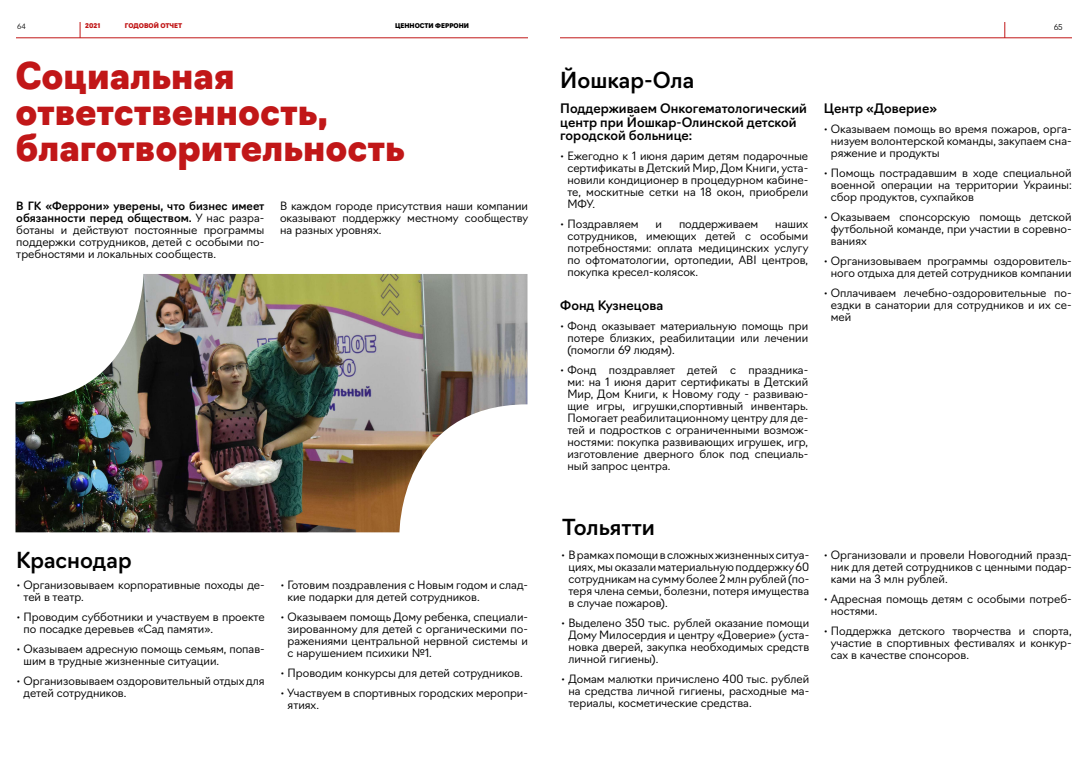
<style>
.page{position:relative;width:1088px;height:768px;background:#fff}
.page>*{position:absolute;margin:0;border:0;box-sizing:border-box;transform-origin:0 0}
.t1{font:900 36px/36px "Navigo";color:#c11718}
.t2{font:500 21.6px "Navigo";color:#000}
.t3{font:500 12.8px/13.6px "Navigo";color:#000}
.t4{font:300 11.2px/12px "Navigo";color:#000;text-align:justify}
.t5{font:300 8px "Navigo";color:#000}
.t6{font:300 7.2px "Navigo";color:#000}
.t7{font:900 6.4px "Navigo";color:#c11718}
.t8{font:900 6.4px "Navigo";color:#000}
.s1{font-weight:500}
</style>
<div class="page">
<hr style="left:560px;top:38px;width:512px;height:1px;background:#c11718">
<svg style="left:1005px;top:22px;width:1px;height:16px"></svg>
<hr style="left:16px;top:38px;width:512px;height:1px;background:#c11718">
<svg style="left:80px;top:22px;width:1px;height:16px"></svg>
<img style="left:15px;top:274px;width:512px;height:258px">
<p class="t6" style="left:17px;top:21px;width:10px">64</p>
<p class="t7" style="left:85px;top:21px;width:17px">2021</p>
<p class="t7" style="left:125px;top:21px;width:59px">ГОДОВОЙ ОТЧЕТ</p>
<p class="t5" style="left:1054px;top:20px;width:11px">65</p>
<h1 class="t1" style="left:15px;top:55px;width:391px">Социальная ответственность, благотворительность</h1>
<p class="t8" style="left:395px;top:21px;width:76px">ЦЕННОСТИ ФЕРРОНИ</p>
<h2 class="t2" style="left:560px;top:63px;width:136px">Йошкар-Ола</h2>
<p class="t3" style="left:560px;top:100px;width:248px">Поддерживаем Онкогематологический центр при Йошкар-Олинской детской городской больнице:</p>
<p class="t4" style="left:567px;top:149px;width:242px;text-indent:-7px">• Ежегодно к 1 июня дарим детям подарочные сертификаты в Детский Мир, Дом Книги, уста&shy;новили кондиционер в процедурном кабине&shy;те, москитные сетки на 18 окон, приобрели МФУ.</p>
<p class="t4" style="left:560px;top:217px;width:80px">• Поздравляем</p>
<p class="t4" style="left:656px;top:217px;width:8px">и</p>
<p class="t4" style="left:679px;top:217px;width:81px">поддерживаем</p>
<p class="t3" style="left:824px;top:100px;width:115px">Центр «Доверие»</p>
<p class="t4" style="left:831px;top:122px;width:242px;text-indent:-7px">• Оказываем помощь во время пожаров, орга&shy;низуем волонтерской команды, закупаем сна&shy;ряжение и продукты</p>
<p class="t4" style="left:831px;top:166px;width:242px;text-indent:-7px">• Помощь пострадавшим в ходе специальной военной операции на территории Украины: сбор продуктов, сухпайков</p>
<p class="t4" style="left:831px;top:210px;width:242px;text-indent:-7px">• Оказываем спонсорскую помощь детской футбольной команде, при участии в соревно&shy;ваниях</p>
<p class="t4" style="left:824px;top:254px;width:250px;text-align:right">• Организовываем программы оздоровитель&shy;ного отдыха для детей сотрудников компании</p>
<p class="t4" style="left:831px;top:286px;width:242px;text-indent:-7px">• Оплачиваем лечебно-оздоровительные по&shy;ездки в санатории для сотрудников и их се&shy;мей</p>
<p class="t4" style="left:16px;top:199px;width:250px"><span class="s1">В ГК «Феррони» уверены, что бизнес имеет обязанности перед обществом.</span> У нас разра&shy;ботаны и действуют постоянные программы поддержки сотрудников, детей с особыми по&shy;требностями и локальных сообществ.</p>
<p class="t4" style="left:280px;top:199px;width:250px">В каждом городе присутствия наши компании оказывают поддержку местному сообществу на разных уровнях.</p>
<p class="t4" style="left:567px;top:217px;width:243px;text-indent:208px">наших сотрудников, имеющих детей с особыми потребностями: оплата медицинских услугу по офтоматологии, ортопедии, ABI центров, покупка кресел-колясок.</p>
<p class="t3" style="left:560px;top:297px;width:105px">Фонд Кузнецова</p>
<p class="t4" style="left:567px;top:319px;width:242px;text-indent:-7px">• Фонд оказывает материальную помощь при потере близких, реабилитации или лечении (помогли 69 людям).</p>
<p class="t4" style="left:567px;top:363px;width:242px;text-indent:-7px">• Фонд поздравляет детей с праздника&shy;ми: на 1 июня дарит сертификаты в Детский Мир, Дом Книги, к Новому году - развиваю&shy;щие игры, игрушки,спортивный инвентарь.<br>Помогает реабилитационному центру для де&shy;тей и подростков с ограниченными возмож&shy;ностями: покупка развивающих игрушек, игр, изготовление дверного блок под специаль&shy;ный запрос центра.</p>
<h2 class="t2" style="left:16px;top:543px;width:117px">Краснодар</h2>
<p class="t4" style="left:24px;top:578px;width:243px;text-indent:-7px">• Организовываем корпоративные походы де&shy;тей в театр.</p>
<p class="t4" style="left:24px;top:610px;width:243px;text-indent:-7px">• Проводим субботники и участвуем в проекте по посадке деревьев «Сад памяти».</p>
<p class="t4" style="left:24px;top:642px;width:243px;text-indent:-7px">• Оказываем адресную помощь семьям, попав&shy;шим в трудные жизненные ситуации.</p>
<p class="t4" style="left:24px;top:674px;width:243px;text-indent:-7px">• Организовываем оздоровительный отдых для детей сотрудников.</p>
<p class="t4" style="left:288px;top:578px;width:242px;text-indent:-7px">• Готовим поздравления с Новым годом и слад&shy;кие подарки для детей сотрудников.</p>
<p class="t4" style="left:288px;top:610px;width:242px;text-indent:-7px">• Оказываем помощь Дому ребенка, специали&shy;зированному для детей с органическими по&shy;ражениями центральной нервной системы и с нарушением психики №1.</p>
<p class="t4" style="left:280px;top:666px;width:244px">• Проводим конкурсы для детей сотрудников.</p>
<p class="t4" style="left:288px;top:686px;width:242px;text-indent:-7px">• Участвуем в спортивных городских меропри&shy;ятиях.</p>
<h2 class="t2" style="left:562px;top:511px;width:94px">Тольятти</h2>
<p class="t4" style="left:568px;top:548px;width:242px;text-indent:-7px">• В рамках помощи в сложных жизненных ситуа&shy;циях, мы оказали материальную поддержку 60 сотрудникам на сумму более 2 млн рублей (по&shy;теря члена семьи, болезни, потеря имущества в случае пожаров).</p>
<p class="t4" style="left:568px;top:616px;width:242px;text-indent:-7px">• Выделено 350 тыс. рублей оказание помощи Дому Милосердия и центру «Доверие» (уста&shy;новка дверей, закупка необходимых средств личной гигиены).</p>
<p class="t4" style="left:568px;top:672px;width:242px;text-indent:-7px">• Домам малютки причислено 400 тыс. рублей на средства личной гигиены, расходные ма&shy;териалы, косметические средства.</p>
<p class="t4" style="left:831px;top:548px;width:242px;text-indent:-7px">• Организовали и провели Новогодний празд&shy;ник для детей сотрудников с ценными подар&shy;ками на 3 млн рублей.</p>
<p class="t4" style="left:831px;top:592px;width:242px;text-indent:-7px">• Адресная помощь детям с особыми потреб&shy;ностями.</p>
<p class="t4" style="left:831px;top:624px;width:242px;text-indent:-7px">• Поддержка детского творчества и спорта, участие в спортивных фестивалях и конкур&shy;сах в качестве спонсоров.</p>
</div>
